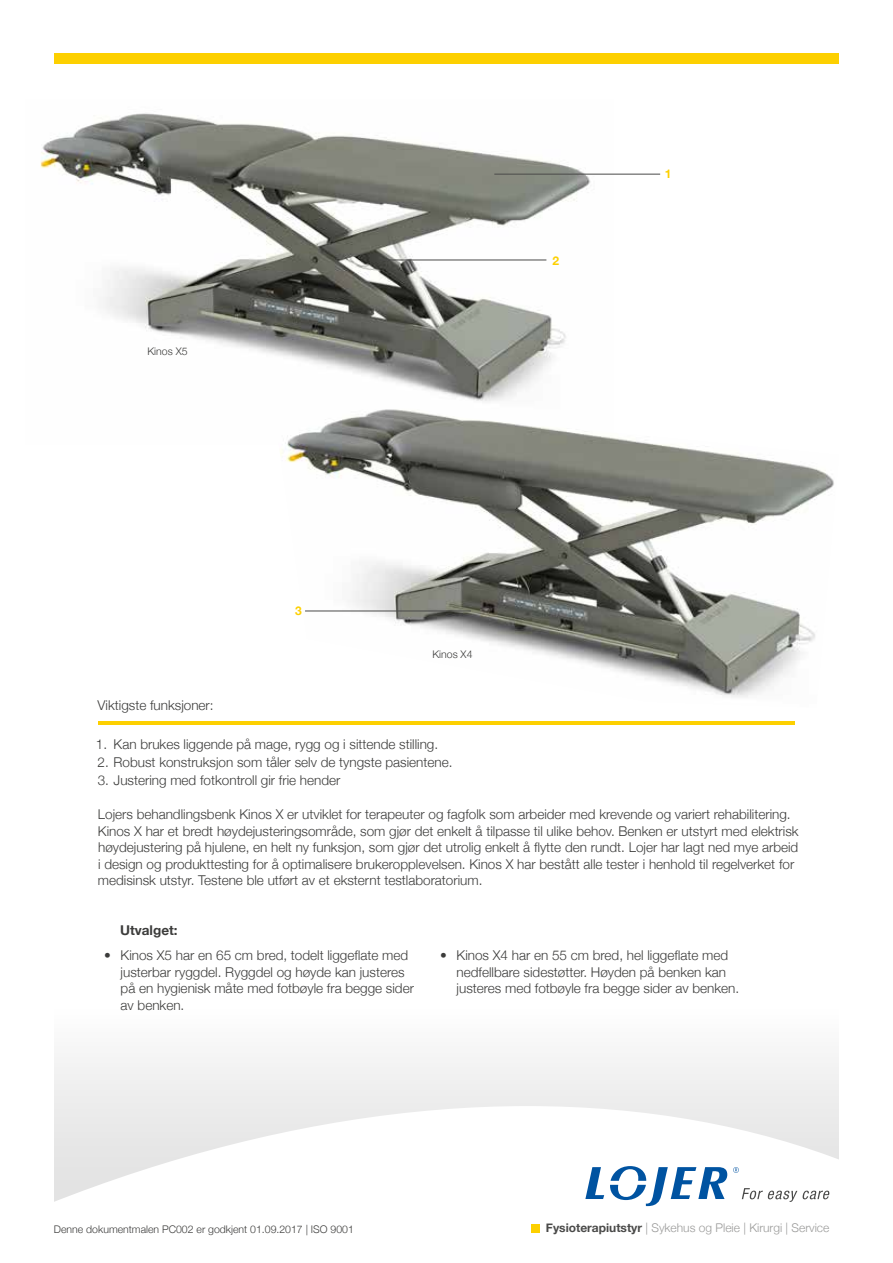
<style>
.page{position:relative;width:893px;height:1263px;background:#fff}
.page>*{position:absolute;margin:0;border:0;box-sizing:border-box;transform-origin:0 0}
.t1{font:300 13.5px/16.5px "Helvetica Neue";color:#3c3c3b}
.t2{font:700 13.5px "Helvetica Neue";color:#3c3c3b}
.t3{font:300 12px "Helvetica Neue";color:#9b9b9a}
.t4{font:700 12px "Helvetica Neue";color:#fdd000}
.t5{font:300 10.5px "Helvetica Neue";color:#3c3c3b}
.s1{font-weight:700;color:#4a4a49}
</style>
<div class="page">
<div style="left:54px;top:671px;width:785px;height:531px;background:linear-gradient(to right,#fdfdfd,#fdfdfd)"></div>
<svg style="left:54px;top:1102px;width:785px;height:131px"></svg>
<svg style="left:585px;top:1167px;width:19px;height:32px"></svg>
<svg style="left:742px;top:1188px;width:88px;height:14px"></svg>
<svg style="left:610px;top:1166px;width:117px;height:40px"></svg>
<svg style="left:733px;top:1167px;width:6px;height:6px"></svg>
<div style="left:54px;top:54px;width:785px;height:10px;background:#fdd000"></div>
<div style="left:531px;top:1224px;width:8px;height:8px;background:#fdd000"></div>
<img style="left:40px;top:113px;width:573px;height:281px">
<img style="left:275px;top:394px;width:564px;height:314px">
<hr style="left:98px;top:721px;width:696px;height:4px;background:#fdd000">
<hr style="left:494px;top:174px;width:166px;height:1px;background:#4a4a49">
<hr style="left:381px;top:260px;width:165px;height:1px;background:#4a4a49">
<hr style="left:305px;top:611px;width:166px;height:1px;background:#4a4a49">
<p class="t5" style="left:148px;top:343px;width:42px">Kinos X5</p>
<p class="t4" style="left:295px;top:601px;width:8px">3</p>
<p class="t4" style="left:553px;top:251px;width:8px">2</p>
<p class="t4" style="left:665px;top:164px;width:8px">1</p>
<p class="t5" style="left:432px;top:646px;width:42px">Kinos X4</p>
<p class="t1" style="left:98px;top:696px;width:118px">Viktigste funksjoner:</p>
<p class="t1" style="left:96px;top:735px;width:344px">1. Kan brukes liggende på mage, rygg og i sittende stilling.</p>
<p class="t1" style="left:98px;top:753px;width:356px">2. Robust konstruksjon som tåler selv de tyngste pasientene.</p>
<p class="t1" style="left:98px;top:771px;width:244px">3. Justering med fotkontroll gir frie hender</p>
<p class="t1" style="left:98px;top:805px;width:702px">Lojers behandlingsbenk Kinos X er utviklet for terapeuter og fagfolk som arbeider med krevende og variert rehabilitering.<br>Kinos X har et bredt høydejusteringsområde, som gjør det enkelt å tilpasse til ulike behov. Benken er utstyrt med elektrisk høydejustering på hjulene, en helt ny funksjon, som gjør det utrolig enkelt å flytte den rundt. Lojer har lagt ned mye arbeid i design og produkttesting for å optimalisere brukeropplevelsen. Kinos X har bestått alle tester i henhold til regelverket for medisinsk utstyr. Testene ble utført av et eksternt testlaboratorium.</p>
<p class="t2" style="left:120px;top:919px;width:59px">Utvalget:</p>
<p class="t1" style="left:121px;top:946px;width:295px;text-indent:-16px">• Kinos X5 har en 65 cm bred, todelt liggeflate med justerbar ryggdel. Ryggdel og høyde kan justeres på en hygienisk måte med fotbøyle fra begge sider av benken.</p>
<p class="t1" style="left:457px;top:946px;width:284px;text-indent:-16px">• Kinos X4 har en 55 cm bred, hel liggeflate med nedfellbare sidestøtter. Høyden på benken kan justeres med fotbøyle fra begge sider av benken.</p>
<p class="t5" style="left:54px;top:1221px;width:301px">Denne dokumentmalen PC002 er godkjent 01.09.2017 | ISO 9001</p>
<p class="t3" style="left:546px;top:1218px;width:285px"><span class="s1">Fysioterapiutstyr</span> | Sykehus og Pleie | Kirurgi | Service</p>
</div>
